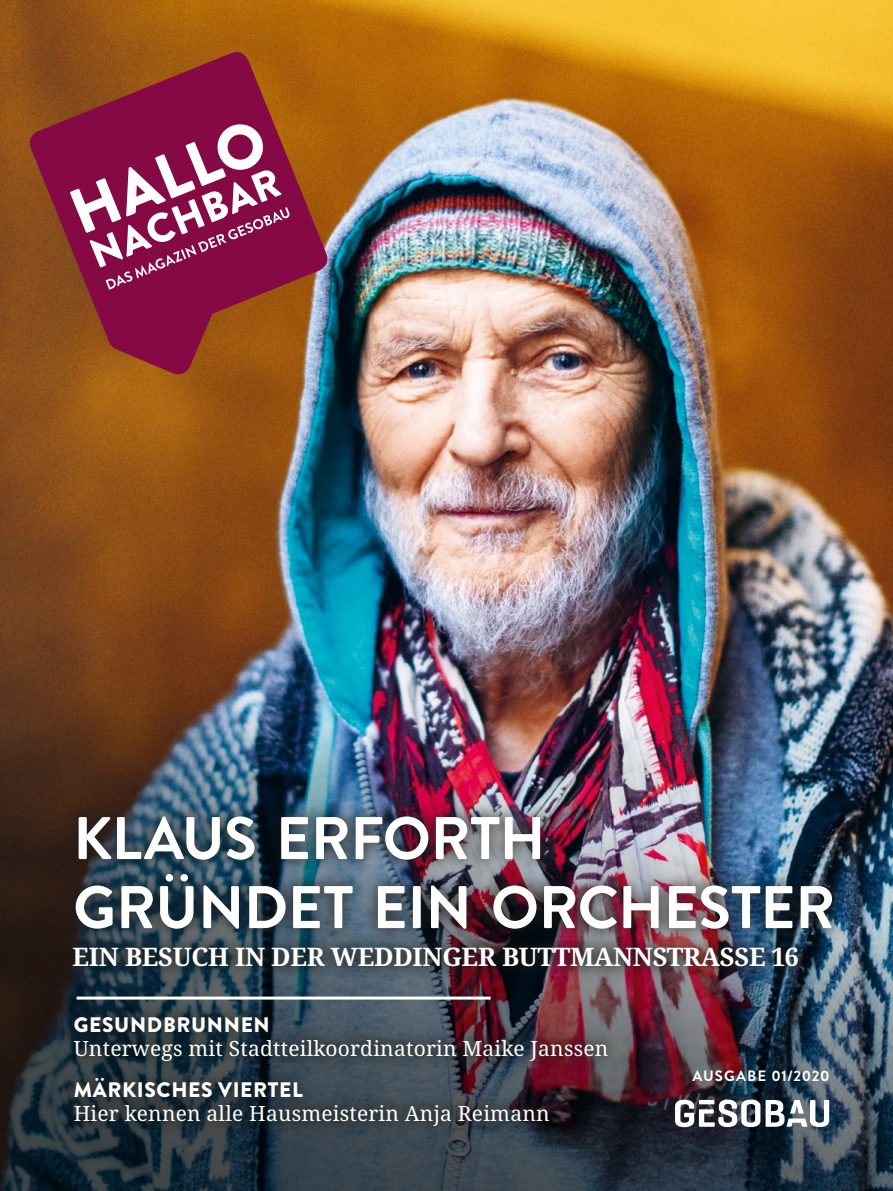
<style>
.page{position:relative;width:893px;height:1191px;background:#fff}
.page>*{position:absolute;margin:0;border:0;box-sizing:border-box;transform-origin:0 0}
.Cover{font:700 60px/69px "Brandon Grotesque";letter-spacing:-.01em;color:#fff}
.Subhead_Cover{font:700 25.5px "Noto Serif";letter-spacing:-.01em;color:#fff}
.Subhead_Thema{font:21px "Noto Serif";letter-spacing:.01em;color:#fff}
.Cover_Thema{font:900 21px "Brandon Grotesque";letter-spacing:.03em;color:#fff}
.H1_AUSGABE{font:700 15px "Brandon Grotesque";letter-spacing:.06em;color:#fff}
</style>
<div class="page">
<img style="left:0;top:0;width:893px;height:560px">
<img style="left:0;top:560px;width:893px;height:631px">
<svg style="left:26px;top:48px;width:305px;height:330px"></svg>
<svg style="left:70px;top:121px;width:220px;height:169px"></svg>
<hr style="left:77px;top:996px;width:414px;height:3px;background:#fff">
<div style="left:59px;top:801px;width:788px;height:180px;background:#1d1d1b;opacity:.75"></div>
<div style="left:59px;top:1002px;width:564px;height:138px;background:#1d1d1b;opacity:.6"></div>
<svg style="left:675px;top:1099px;width:85px;height:28px"></svg>
<svg style="left:766px;top:1099px;width:63px;height:28px"></svg>
<p class="Cover" style="left:73px;top:804px;width:763px">KLAUS ERFORTH<br>GRÜNDET EIN ORCHESTER</p>
<p class="Subhead_Cover" style="left:73px;top:938px;width:728px">EIN BESUCH IN DER WEDDINGER BUTTMANNSTRASSE 16</p>
<p class="Cover_Thema" style="left:74px;top:1010px;width:197px">GESUNDBRUNNEN</p>
<p class="Subhead_Thema" style="left:74px;top:1034px;width:536px">Unterwegs mit Stadtteilkoordinatorin Maike Janssen</p>
<p class="Cover_Thema" style="left:74px;top:1075px;width:231px">MÄRKISCHES VIERTEL</p>
<p class="Subhead_Thema" style="left:74px;top:1099px;width:477px">Hier kennen alle Hausmeisterin Anja Reimann</p>
<h1 class="H1_AUSGABE" style="left:692px;top:1065px;width:139px">AUSGABE 01/2020</h1>
</div>
